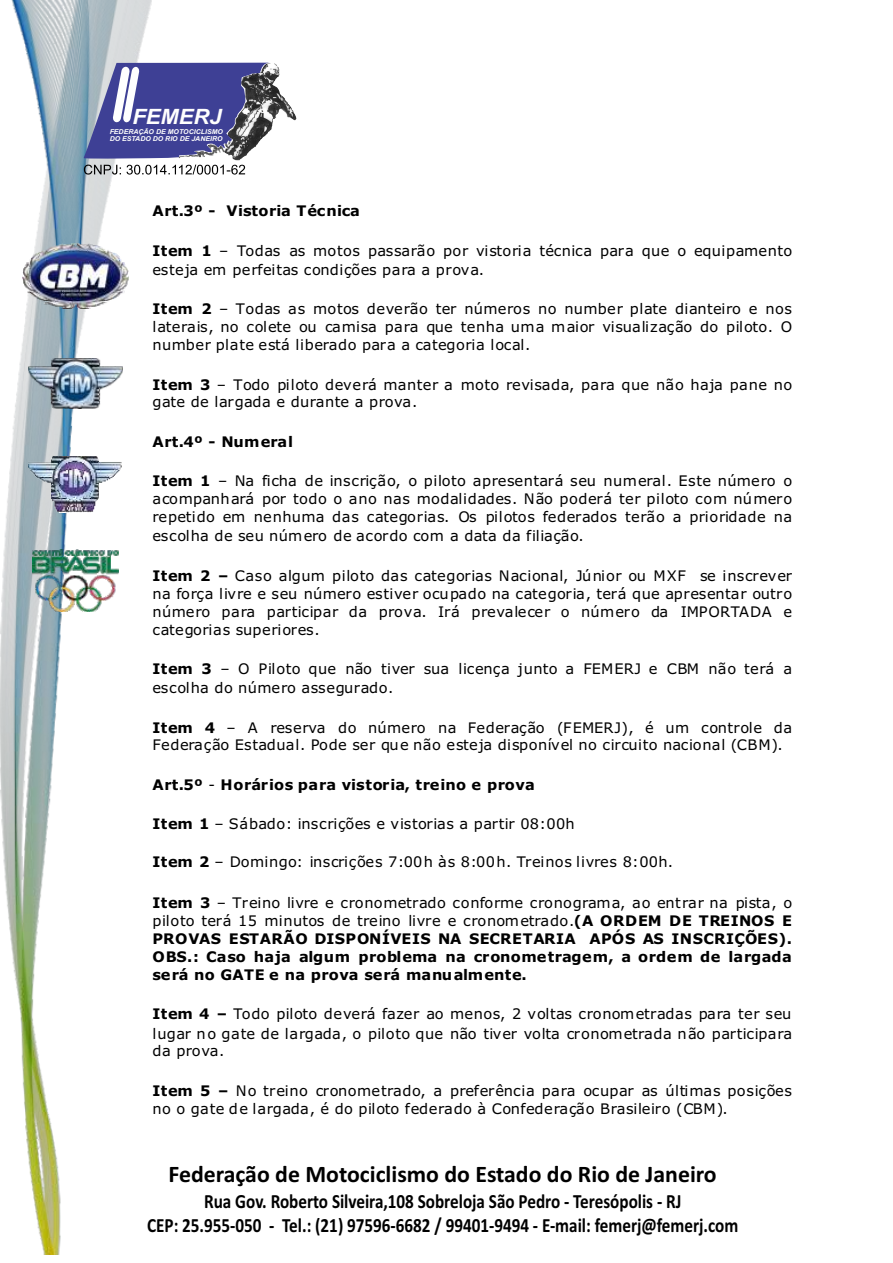
<style>
.page{position:relative;width:893px;height:1263px;background:#fff}
.page>*{position:absolute;margin:0;border:0;box-sizing:border-box;transform-origin:0 0}
.t1{font:700 23.85px "Calibri";color:#000}
.t2{font:italic 700 21.15px "Arial";color:#fefefe;scale:1.04 1}
.t3{font:700 20.25px/24.6px "Calibri";color:#000;text-align:center;scale:.85 1}
.t4{font:14.55px/18.1px "Verdana";letter-spacing:.02em;color:#000}
.t5{font:700 14.55px/18.1px "Verdana";letter-spacing:.025em;color:#000;text-align:justify}
.t6{font:italic 700 6.75px/7.5px "Arial";color:#fefefe;scale:1.04 1}
.s1{font-weight:700}
.s2{font-weight:400}
</style>
<div class="page">
<img style="left:1px;top:0;width:150px;height:1255px">
<img style="left:33px;top:549px;width:85px;height:62px">
<img style="left:29px;top:358px;width:93px;height:50px">
<img style="left:233px;top:63px;width:64px;height:97px">
<svg style="left:83px;top:63px;width:187px;height:96px;background:#5e619b"></svg>
<img style="left:22px;top:244px;width:106px;height:65px">
<svg style="left:84px;top:165px;width:161px;height:10px"></svg>
<img style="left:29px;top:457px;width:93px;height:56px">
<h2 class="t2" style="left:132px;top:109px;width:87px">FEMERJ</h2>
<p class="t6" style="left:110px;top:128px;width:110px">FEDERAÇÃO DE MOTOCICLISMO<br>DO ESTADO DO RIO DE JANEIRO</p>
<p class="t5" style="left:153px;top:203px;width:209px">Art.3º - Vistoria Técnica</p>
<p class="t4" style="left:153px;top:243px;width:641px"><span class="s1">Item 1</span> – Todas as motos passarão por vistoria técnica para que o equipamento esteja em perfeitas condições para a prova.</p>
<p class="t4" style="left:153px;top:300px;width:641px;text-align:justify"><span class="s1">Item 2</span> – Todas as motos deverão ter números no number plate dianteiro e nos laterais, no colete ou camisa para que tenha uma maior visualização do piloto. O number plate está liberado para a categoria local.</p>
<p class="t4" style="left:153px;top:377px;width:641px;line-height:17px"><span class="s1">Item 3</span> – Todo piloto deverá manter a moto revisada, para que não haja pane no gate de largada e durante a prova.</p>
<p class="t5" style="left:153px;top:434px;width:142px">Art.4º - Numeral</p>
<p class="t4" style="left:153px;top:473px;width:641px;text-align:justify"><span class="s1">Item 1</span> – Na ficha de inscrição, o piloto apresentará seu numeral. Este número o acompanhará por todo o ano nas modalidades. Não poderá ter piloto com número repetido em nenhuma das categorias. Os pilotos federados terão a prioridade na escolha de seu número de acordo com a data da filiação.</p>
<p class="t4" style="left:153px;top:568px;width:641px;text-align:justify"><span class="s1">Item 2 –</span> Caso algum piloto das categorias Nacional, Júnior ou MXF se inscrever na força livre e seu número estiver ocupado na categoria, terá que apresentar outro número para participar da prova. Irá prevalecer o número da IMPORTADA e categorias superiores.</p>
<p class="t4" style="left:153px;top:661px;width:641px"><span class="s1">Item 3</span> – O Piloto que não tiver sua licença junto a FEMERJ e CBM não terá a escolha do número assegurado.</p>
<p class="t4" style="left:153px;top:720px;width:641px;line-height:17px"><span class="s1">Item 4</span> – A reserva do número na Federação (FEMERJ), é um controle da<br>Federação Estadual. Pode ser que não esteja disponível no circuito nacional (CBM).</p>
<p class="t5" style="left:153px;top:776px;width:384px">Art.5º <span class="s2">-</span> Horários para vistoria, treino e prova</p>
<p class="t4" style="left:153px;top:815px;width:424px"><span class="s1">Item 1</span> – Sábado: inscrições e vistorias a partir 08:00h</p>
<p class="t4" style="left:153px;top:854px;width:522px"><span class="s1">Item 2</span> – Domingo: inscrições 7:00h às 8:00h. Treinos livres 8:00h.</p>
<p class="t5" style="left:153px;top:894px;width:641px">Item 3 <span class="s2">– Treino livre e cronometrado conforme cronograma, ao entrar na pista, o piloto terá 15 minutos de treino livre e cronometrado.</span>(A ORDEM DE TREINOS E PROVAS ESTARÃO DISPONÍVEIS NA SECRETARIA APÓS AS INSCRIÇÕES).<br>OBS.: Caso haja algum problema na cronometragem, a ordem de largada será no GATE e na prova será manualmente.</p>
<p class="t4" style="left:153px;top:1005px;width:641px;line-height:19.5px"><span class="s1">Item 4 –</span> Todo piloto deverá fazer ao menos, 2 voltas cronometradas para ter seu lugar no gate de largada, o piloto que não tiver volta cronometrada não participara</p>
<p class="t4" style="left:153px;top:1042px;width:73px">da prova.</p>
<p class="t4" style="left:153px;top:1082px;width:641px"><span class="s1">Item 5 –</span> No treino cronometrado, a preferência para ocupar as últimas posições no o gate de largada, é do piloto federado à Confederação Brasileiro (CBM).</p>
<h1 class="t1" style="left:168px;top:1164px;width:550px">Federação de Motociclismo do Estado do Rio de Janeiro</h1>
<h3 class="t3" style="left:147px;top:1190px;width:697px">Rua Gov. Roberto Silveira,108 Sobreloja São Pedro - Teresópolis - RJ<br>CEP: 25.955-050 - Tel.: (21) 97596-6682 / 99401-9494 - E-mail: femerj@femerj.com</h3>
</div>
